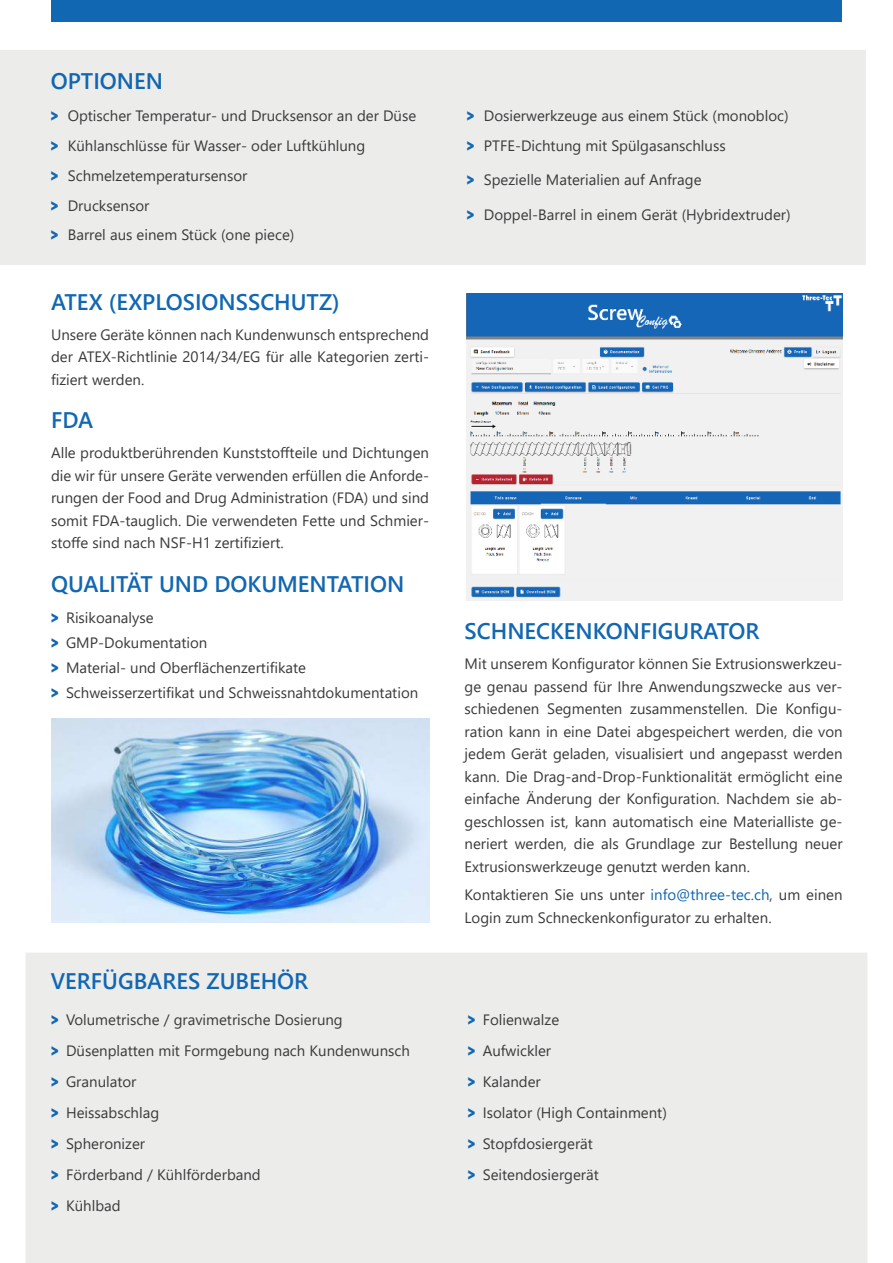
<style>
.page{position:relative;width:893px;height:1263px;background:#fff}
.page>*{position:absolute;margin:0;border:0;box-sizing:border-box;transform-origin:0 0}
.t1{font:600 22.5px "Segoe UI";color:#1167b2}
.t2{font:600 22.5px "Segoe UI";color:#1066b2}
.t3{font:15px/22.5px "Segoe UI";color:#3b3a3b}
.s1{font-family:"Bauhaus 93";color:#1167b2}
.s2{color:#1066b2}
</style>
<div class="page">
<div style="left:51px;top:0;width:791px;height:22px;background:#1167b2"></div>
<div style="left:26px;top:953px;width:841px;height:310px;background:#ecedeb"></div>
<div style="left:0;top:50px;width:866px;height:215px;background:#ecedeb"></div>
<img style="left:467px;top:293px;width:375px;height:307px">
<img style="left:51px;top:719px;width:378px;height:204px">
<h1 class="t2" style="left:51px;top:72px;width:114px">OPTIONEN</h1>
<p class="t3" style="left:51px;top:103px;width:367px;line-height:29.7px"><span class="s1">&gt;</span> Optischer Temperatur- und Drucksensor an der Düse <span class="s1">&gt;</span> Kühlanschlüsse für Wasser- oder Luftkühlung<br><span class="s1">&gt;</span> Schmelzetemperatursensor<br><span class="s1">&gt;</span> Drucksensor<br><span class="s1">&gt;</span> Barrel aus einem Stück (one piece)</p>
<p class="t3" style="left:467px;top:103px;width:323px;line-height:29.7px"><span class="s1">&gt;</span> Dosierwerkzeuge aus einem Stück (monobloc) <span class="s1">&gt;</span> PTFE-Dichtung mit Spülgasanschluss</p>
<p class="t3" style="left:467px;top:170px;width:236px"><span class="s1">&gt;</span> Spezielle Materialien auf Anfrage</p>
<p class="t3" style="left:467px;top:204px;width:325px"><span class="s1">&gt;</span> Doppel-Barrel in einem Gerät (Hybridextruder)</p>
<h1 class="t1" style="left:51px;top:293px;width:290px">ATEX (EXPLOSIONSSCHUTZ)</h1>
<p class="t3" style="left:51px;top:325px;width:380px;text-align:justify">Unsere Geräte können nach Kundenwunsch entsprechend der ATEX-Richtlinie 2014/34/EG für alle Kategorien zerti&shy;fiziert werden.</p>
<h1 class="t1" style="left:51px;top:412px;width:44px">FDA</h1>
<p class="t3" style="left:51px;top:440px;width:380px;text-align:justify">Alle produktberührenden Kunststoffteile und Dichtungen die wir für unsere Geräte verwenden erfüllen die Anforde&shy;rungen der Food and Drug Administration (FDA) und sind somit FDA-tauglich. Die verwendeten Fette und Schmier&shy;stoffe sind nach NSF-H1 zertifiziert.</p>
<h1 class="t1" style="left:51px;top:575px;width:355px">QUALITÄT UND DOKUMENTATION</h1>
<p class="t3" style="left:51px;top:606px;width:369px;line-height:25px"><span class="s1">&gt;</span> Risikoanalyse<br><span class="s1">&gt;</span> GMP-Dokumentation<br><span class="s1">&gt;</span> Material- und Oberflächenzertifikate<br><span class="s1">&gt;</span> Schweisserzertifikat und Schweissnahtdokumentation</p>
<h1 class="t1" style="left:51px;top:973px;width:259px">VERFÜGBARES ZUBEHÖR</h1>
<h1 class="t1" style="left:465px;top:623px;width:296px">SCHNECKENKONFIGURATOR</h1>
<p class="t3" style="left:465px;top:651px;width:380px;text-align:justify">Mit unserem Konfigurator können Sie Extrusionswerkzeu&shy;ge genau passend für Ihre Anwendungszwecke aus ver&shy;schiedenen Segmenten zusammenstellen. Die Konfigu&shy;ration kann in eine Datei abgespeichert werden, die von jedem Gerät geladen, visualisiert und angepasst werden kann. Die Drag-and-Drop-Funktionalität ermöglicht eine einfache Änderung der Konfiguration. Nachdem sie ab&shy;geschlossen ist, kann automatisch eine Materialliste ge&shy;neriert werden, die als Grundlage zur Bestellung neuer Extrusionswerkzeuge genutzt werden kann.</p>
<p class="t3" style="left:465px;top:885px;width:380px">Kontaktieren Sie uns unter <span class="s2">info@three-tec.ch</span>, um einen<br>Login zum Schneckenkonfigurator zu erhalten.</p>
<p class="t3" style="left:51px;top:1006px;width:360px;line-height:31px"><span class="s1">&gt;</span> Volumetrische / gravimetrische Dosierung<br><span class="s1">&gt;</span> Düsenplatten mit Formgebung nach Kundenwunsch <span class="s1">&gt;</span> Granulator<br><span class="s1">&gt;</span> Heissabschlag<br><span class="s1">&gt;</span> Spheronizer<br><span class="s1">&gt;</span> Förderband / Kühlförderband<br><span class="s1">&gt;</span> Kühlbad</p>
<p class="t3" style="left:468px;top:1006px;width:201px;line-height:31px"><span class="s1">&gt;</span> Folienwalze<br><span class="s1">&gt;</span> Aufwickler<br><span class="s1">&gt;</span> Kalander<br><span class="s1">&gt;</span> Isolator (High Containment) <span class="s1">&gt;</span> Stopfdosiergerät<br><span class="s1">&gt;</span> Seitendosiergerät</p>
</div>
